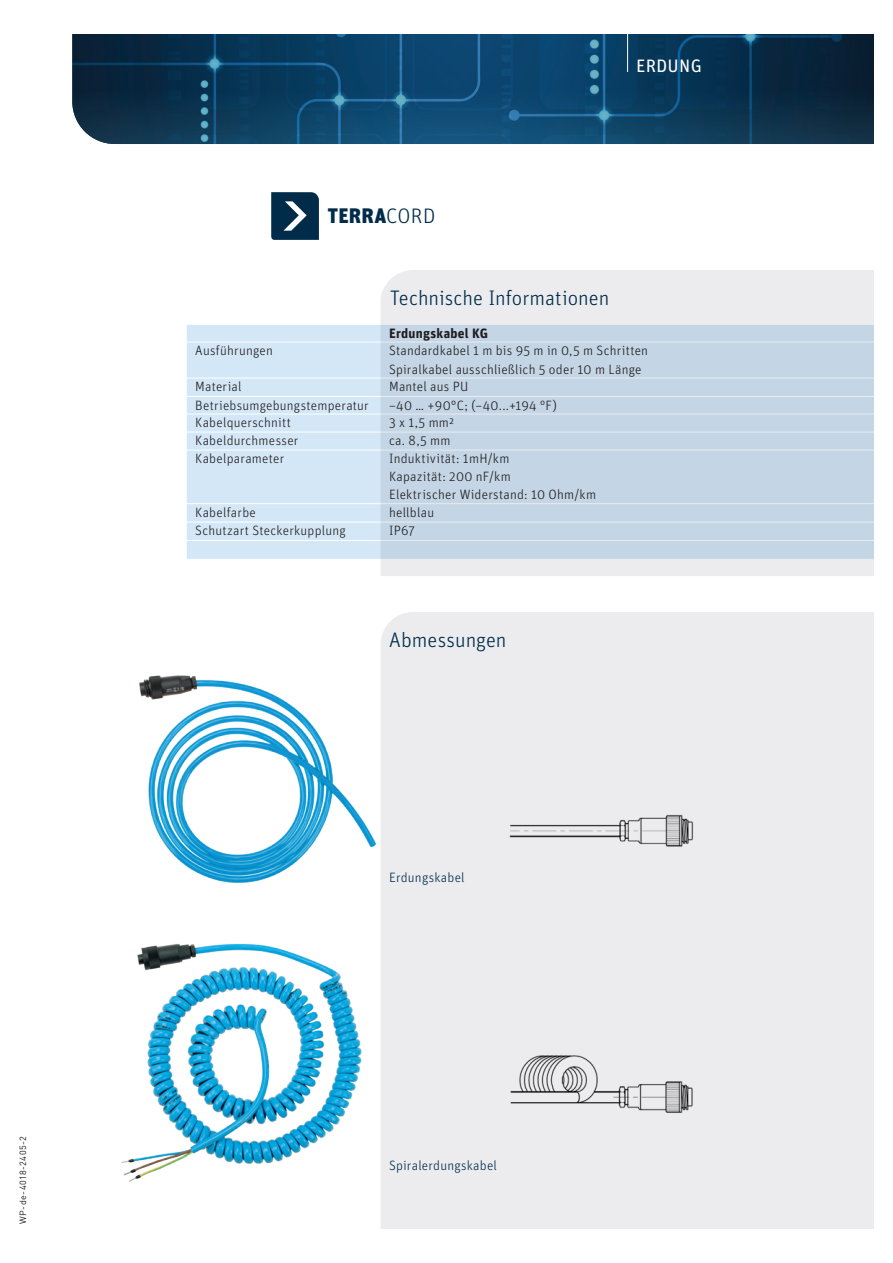
<style>
.page{position:relative;width:893px;height:1263px;background:#fff}
.page>*{position:absolute;margin:0;border:0;box-sizing:border-box;transform-origin:0 0}
._01_Zwischenhead_2_Zeiler{font:300 21px "Unit OT";color:#002c4a}
._01_Zwischenhead_2_Zeiler-2{font:900 21px "Unit OT";letter-spacing:.015em;color:#002c4a}
._01_Kopf{font:18px "Unit OT";letter-spacing:.015em;color:#fff}
.t1{font:300 13.5px/17.7px "Unit OT";letter-spacing:.015em;color:#231f20}
._02_Text{font:300 13.5px "Unit OT";letter-spacing:.015em;color:#002c4a}
.t2{font:700 13.5px "Unit OT";letter-spacing:.02em;color:#231f20}
.t3{font:9px "DIN Pro";letter-spacing:.06em;color:#231f20}
.s1{font-weight:300}
</style>
<div class="page">
<div style="left:381px;top:270px;width:493px;height:306px;background:#ececee"></div>
<div style="left:381px;top:612px;width:493px;height:617px;background:#ececee"></div>
<svg style="left:72px;top:34px;width:802px;height:110px"></svg>
<svg style="left:271px;top:192px;width:48px;height:48px"></svg>
<img style="left:503px;top:1053px;width:210px;height:68px">
<img style="left:504px;top:792px;width:195px;height:74px">
<hr style="left:627px;top:0;width:1px;height:72px;background:#fff">
<svg style="left:187px;top:325px;width:687px;height:234px;fill:#c4d5e5"></svg>
<hr style="left:381px;top:324px;width:512px;height:1px;background:#fff">
<hr style="left:381px;top:342px;width:512px;height:1px;background:#fff">
<hr style="left:381px;top:378px;width:512px;height:1px;background:#fff">
<hr style="left:381px;top:396px;width:512px;height:1px;background:#fff">
<hr style="left:381px;top:414px;width:512px;height:1px;background:#fff">
<hr style="left:381px;top:432px;width:512px;height:1px;background:#fff">
<hr style="left:381px;top:450px;width:512px;height:1px;background:#fff">
<hr style="left:187px;top:342px;width:194px;height:1px;background:#fff">
<hr style="left:187px;top:378px;width:194px;height:1px;background:#fff">
<hr style="left:187px;top:396px;width:194px;height:1px;background:#fff">
<hr style="left:187px;top:414px;width:194px;height:1px;background:#fff">
<hr style="left:187px;top:432px;width:194px;height:1px;background:#fff">
<hr style="left:187px;top:450px;width:194px;height:1px;background:#fff">
<hr style="left:187px;top:503px;width:194px;height:1px;background:#fff">
<hr style="left:187px;top:522px;width:194px;height:1px;background:#fff">
<hr style="left:381px;top:503px;width:512px;height:1px;background:#fff">
<hr style="left:381px;top:522px;width:512px;height:1px;background:#fff">
<hr style="left:187px;top:540px;width:194px;height:1px;background:#fff">
<hr style="left:381px;top:540px;width:512px;height:1px;background:#fff">
<img style="left:121px;top:943px;width:241px;height:239px">
<img style="left:139px;top:661px;width:246px;height:232px">
<p class="t3" style="left:17px;top:1224px;width:90px;rotate:-90deg">WP-de-4018-2405-2</p>
<p class="_01_Kopf" style="left:636px;top:54px;width:67px">ERDUNG</p>
<p class="_01_Zwischenhead_2_Zeiler-2" style="left:327px;top:202px;width:109px">TERRA<span class="s1">CORD</span></p>
<p class="_01_Zwischenhead_2_Zeiler" style="left:390px;top:285px;width:221px">Technische Informationen</p>
<p class="t2" style="left:389px;top:324px;width:101px">Erdungskabel KG</p>
<p class="t1" style="left:195px;top:342px;width:79px">Ausführungen</p>
<p class="t1" style="left:389px;top:342px;width:261px;line-height:18.3px">Standardkabel 1 m bis 95 m in 0,5 m Schritten<br>Spiralkabel ausschließlich 5 oder 10 m Länge</p>
<p class="t1" style="left:195px;top:378px;width:48px">Material</p>
<p class="t1" style="left:389px;top:378px;width:81px">Mantel aus PU</p>
<p class="t1" style="left:195px;top:396px;width:175px">Betriebsumgebungstemperatur</p>
<p class="t1" style="left:389px;top:396px;width:169px">–40 … +90°C; (–40...+194 °F)</p>
<p class="t1" style="left:195px;top:414px;width:97px">Kabelquerschnitt</p>
<p class="t1" style="left:389px;top:414px;width:66px">3 x 1,5 mm2</p>
<p class="t1" style="left:195px;top:432px;width:105px">Kabeldurchmesser</p>
<p class="t1" style="left:389px;top:432px;width:63px">ca. 8,5 mm</p>
<p class="t1" style="left:195px;top:450px;width:90px">Kabelparameter</p>
<p class="t1" style="left:389px;top:450px;width:209px">Induktivität: 1mH/km<br>Kapazität: 200 nF/km<br>Elektrischer Widerstand: 10 Ohm/km</p>
<p class="t1" style="left:195px;top:503px;width:62px">Kabelfarbe</p>
<p class="t1" style="left:389px;top:503px;width:47px">hellblau</p>
<p class="t1" style="left:195px;top:522px;width:152px">Schutzart Steckerkupplung</p>
<p class="t1" style="left:389px;top:522px;width:27px">IP67</p>
<p class="_01_Zwischenhead_2_Zeiler" style="left:389px;top:627px;width:119px">Abmessungen</p>
<p class="_02_Text" style="left:389px;top:869px;width:77px">Erdungskabel</p>
<p class="_02_Text" style="left:389px;top:1157px;width:109px">Spiralerdungskabel</p>
</div>
